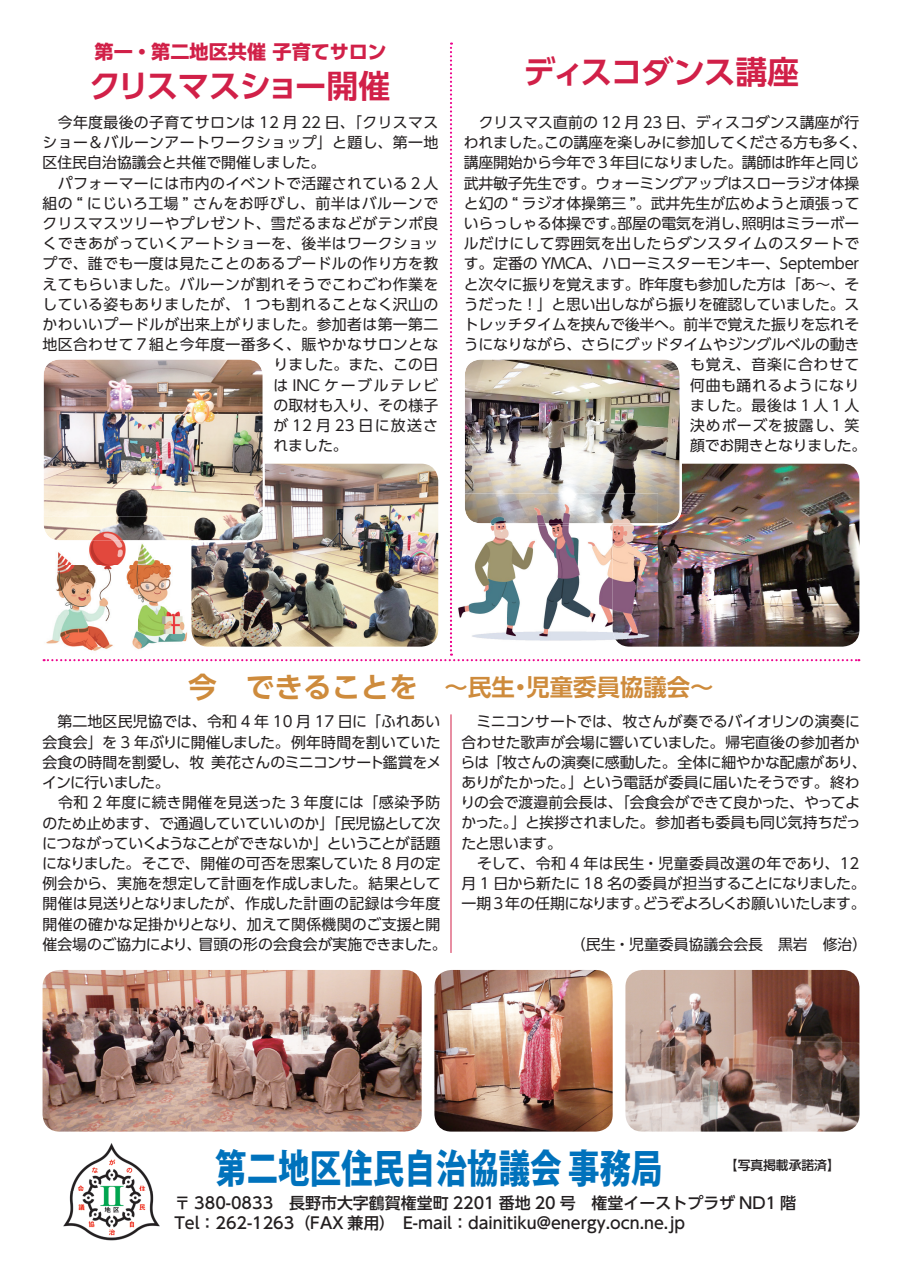
<style>
.page{position:relative;width:902px;height:1272px;background:#fff}
.page>*{position:absolute;margin:0;border:0;box-sizing:border-box;transform-origin:0 0}
.t1{font:800 39.3px "Koz Go Pr 6 N";color:#0072bc;scale:.8 1}
.t2{font:700 31.95px "UD Shin Go Pr 6 N De";letter-spacing:-.035em;color:#d12048}
.t3{font:700 28.65px "UD Shin Go Pr 6 N De";color:#ce8b3c}
.t4{font:700 23.4px "UD Shin Go Pr 6 N De";color:#ce8b3c}
.t5{font:700 19.2px "UD Shin Go Pr 6 N";color:#d12048}
.t6{font:500 15.9px/19.2px "UD Shin Go Pr 6 N";color:#231f20}
.t7{font:14.85px/20.2px "UD Shin Go Pr 6 N";color:#231f20;text-align:right}
.t8{font:14.85px "UD Shin Go Pr 6 N";letter-spacing:.025em;color:#231f20}
.t9{font:14.85px "UD Shin Go Pr 6 N";letter-spacing:.035em;color:#231f20}
.t10{font:14.85px "UD Shin Go Pr 6 N";letter-spacing:-.02em;color:#231f20}
.t11{font:14.85px "UD Shin Go Pr 6 N";letter-spacing:.04em;color:#231f20}
.t12{font:14.85px "UD Shin Go Pr 6 N";letter-spacing:-.05em;color:#231f20}
.t13{font:14.85px "UD Shin Go Pr 6 N";letter-spacing:-.025em;color:#231f20}
.t14{font:14.85px "UD Shin Go Pr 6 N";letter-spacing:.02em;color:#231f20}
.t15{font:14.85px "UD Shin Go Pr 6 N";letter-spacing:-.08em;color:#231f20}
.t16{font:14.85px "UD Shin Go Pr 6 N";letter-spacing:.11em;color:#231f20}
.t17{font:14.85px "UD Shin Go Pr 6 N";letter-spacing:.085em;color:#231f20}
.t18{font:14.85px "UD Shin Go Pr 6 N";letter-spacing:-.06em;color:#231f20}
.t19{font:500 12.75px "UD Shin Go Pr 6 N";color:#231f20}
</style>
<div class="page">
<img style="left:434px;top:970px;width:178px;height:161px">
<img style="left:625px;top:970px;width:234px;height:161px">
<img style="left:43px;top:970px;width:378px;height:161px">
<img style="left:42px;top:43px;width:817px;height:618px">
<img style="left:444px;top:493px;width:214px;height:157px">
<img style="left:450px;top:493px;width:2px;height:107px">
<img style="left:612px;top:525px;width:46px;height:121px">
<img style="left:462px;top:493px;width:196px;height:32px">
<img style="left:63px;top:1143px;width:97px;height:98px">
<hr style="left:450px;top:714px;width:1px;height:238px;background:#d12048">
<p class="t5" style="left:95px;top:36px;width:293px">第一・第二地区共催子育てサロン</p>
<h2 class="t2" style="left:89px;top:60px;width:303px">クリスマスショー開催</h2>
<p class="t8" style="left:43px;top:110px;width:397px">　今年度最後の子育てサロンは 12 月 22 日、「クリスマス</p>
<p class="t8" style="left:43px;top:130px;width:397px">ショー＆バルーンアートワークショップ」と題し、第一地</p>
<p class="t7" style="left:43px;top:152px;width:284px">区住民自治協議会と共催で開催しました。</p>
<p class="t8" style="left:43px;top:171px;width:397px">　パフォーマーには市内のイベントで活躍されている２人</p>
<p class="t9" style="left:43px;top:191px;width:397px">組の “ にじいろ工場 ” さんをお呼びし、前半はバルーンで</p>
<p class="t8" style="left:43px;top:211px;width:397px">クリスマスツリーやプレゼント、雪だるまなどがテンポ良</p>
<p class="t8" style="left:43px;top:231px;width:397px">くできあがっていくアートショーを、後半はワークショッ</p>
<p class="t8" style="left:43px;top:252px;width:397px">プで、誰でも一度は見たことのあるプードルの作り方を教</p>
<p class="t8" style="left:43px;top:272px;width:397px">えてもらいました。バルーンが割れそうでこわごわ作業を</p>
<p class="t8" style="left:43px;top:292px;width:397px">している姿もありましたが、１つも割れることなく沢山の</p>
<p class="t8" style="left:43px;top:312px;width:397px">かわいいプードルが出来上がりました。参加者は第一第二</p>
<p class="t8" style="left:43px;top:332px;width:397px">地区合わせて７組と今年度一番多く、賑やかなサロンとな</p>
<p class="t7" style="left:273px;top:354px;width:166px">りました。また、この日</p>
<p class="t16" style="left:273px;top:373px;width:166px">は INC ケーブルテレビ</p>
<p class="t7" style="left:273px;top:394px;width:166px">の取材も入り、その様子</p>
<p class="t17" style="left:273px;top:413px;width:166px">が 12 月 23 日に放送さ</p>
<p class="t7" style="left:273px;top:435px;width:76px">れました。</p>
<h2 class="t2" style="left:523px;top:46px;width:277px">ディスコダンス講座</h2>
<p class="t7" style="left:544px;top:112px;width:324px;text-align:left;text-indent:-80px">　クリスマス直前の 12 月 23 日、ディスコダンス講座が行この講座を楽しみに参加してくださる方も多く、</p>
<p class="t7" style="left:463px;top:132px;width:90px">われました。</p>
<p class="t7" style="left:463px;top:152px;width:397px">講座開始から今年で３年目になりました。講師は昨年と同じ</p>
<p class="t7" style="left:463px;top:172px;width:397px">武井敏子先生です。ウォーミングアップはスローラジオ体操</p>
<p class="t7" style="left:463px;top:192px;width:397px">と幻の “ ラジオ体操第三 ”。武井先生が広めようと頑張って</p>
<p class="t7" style="left:742px;top:213px;width:119px">照明はミラーボー</p>
<p class="t7" style="left:617px;top:213px;width:134px">部屋の電気を消し、</p>
<p class="t7" style="left:463px;top:213px;width:163px">いらっしゃる体操です。</p>
<p class="t8" style="left:463px;top:231px;width:397px">ルだけにして雰囲気を出したらダンスタイムのスタートで</p>
<p class="t7" style="left:463px;top:253px;width:397px">す。定番の YMCA、ハローミスターモンキー、September</p>
<p class="t7" style="left:463px;top:273px;width:397px">と次々に振りを覚えます。昨年度も参加した方は「あ～、そ</p>
<p class="t7" style="left:463px;top:293px;width:397px">うだった！」と思い出しながら振りを確認していました。ス</p>
<p class="t7" style="left:463px;top:314px;width:397px">トレッチタイムを挟んで後半へ。前半で覚えた振りを忘れそ</p>
<p class="t7" style="left:463px;top:334px;width:397px">うになりながら、さらにグッドタイムやジングルベルの動き</p>
<p class="t11" style="left:690px;top:353px;width:171px">も覚え、音楽に合わせて</p>
<p class="t9" style="left:690px;top:373px;width:171px">何曲も踊れるようになり</p>
<p class="t11" style="left:690px;top:393px;width:171px">ました。最後は１人１人</p>
<p class="t11" style="left:690px;top:413px;width:171px">決めポーズを披露し、笑</p>
<p class="t7" style="left:690px;top:435px;width:177px">顔でお開きとなりました。</p>
<h3 class="t3" style="left:188px;top:664px;width:231px">今　できることを</h3>
<h3 class="t4" style="left:526px;top:668px;width:189px">児童委員協議会~</h3>
<h3 class="t4" style="left:444px;top:668px;width:72px">～民生</h3>
<h3 class="t4" style="left:509px;top:668px;width:25px">・</h3>
<p class="t7" style="left:43px;top:711px;width:400px">　第二地区民児協では、令和 4 年 10 月 17 日に「ふれあい会食会」を 3 年ぶりに開催しました。例年時間を割いていた美花さんのミニコンサート鑑賞をメ</p>
<p class="t7" style="left:43px;top:751px;width:163px">会食の時間を割愛し、牧</p>
<p class="t18" style="left:42px;top:770px;width:129px">インに行いました。</p>
<p class="t14" style="left:43px;top:790px;width:399px">　令和 2 年度に続き開催を見送った 3 年度には「感染予防</p>
<p class="t7" style="left:43px;top:812px;width:399px">のため止めます、で通過していていいのか」「民児協として次</p>
<p class="t12" style="left:42px;top:831px;width:400px">につながっていくようなことができないか」ということが話題</p>
<p class="t7" style="left:42px;top:852px;width:400px">になりました。そこで、開催の可否を思案していた 8 月の定</p>
<p class="t7" style="left:43px;top:872px;width:399px">例会から、実施を想定して計画を作成しました。結果として</p>
<p class="t7" style="left:43px;top:893px;width:399px">開催は見送りとなりましたが、作成した計画の記録は今年度</p>
<p class="t7" style="left:43px;top:913px;width:399px">開催の確かな足掛かりとなり、加えて関係機関のご支援と開</p>
<p class="t7" style="left:198px;top:933px;width:250px">冒頭の形の会食会が実施できました。</p>
<p class="t7" style="left:43px;top:933px;width:160px">催会場のご協力により、</p>
<p class="t7" style="left:461px;top:711px;width:400px">　ミニコンサートでは、牧さんが奏でるバイオリンの演奏に</p>
<p class="t7" style="left:461px;top:731px;width:399px">合わせた歌声が会場に響いていました。帰宅直後の参加者か</p>
<p class="t10" style="left:460px;top:750px;width:407px">らは「牧さんの演奏に感動した。全体に細やかな配慮があり、</p>
<p class="t10" style="left:461px;top:770px;width:399px">ありがたかった。」という電話が委員に届いたそうです。終わ</p>
<p class="t7" style="left:460px;top:792px;width:401px">りの会で渡邉前会長は、「会食会ができて良かった、やってよ</p>
<p class="t7" style="left:461px;top:812px;width:401px">かった。」と挨拶されました。参加者も委員も同じ気持ちだっ</p>
<p class="t7" style="left:461px;top:832px;width:102px">たと思います。</p>
<p class="t9" style="left:461px;top:851px;width:399px">　そして、令和 4 年は民生・児童委員改選の年であり、12</p>
<p class="t13" style="left:461px;top:871px;width:405px">月 1 日から新たに 18 名の委員が担当することになりました。</p>
<p class="t15" style="left:642px;top:891px;width:225px">どうぞよろしくお願いいたします。</p>
<p class="t7" style="left:461px;top:893px;width:189px">一期3 年の任期になります。</p>
<p class="t7" style="left:571px;top:933px;width:298px">（民生・児童委員協議会会長　黒岩　修治(</p>
<h1 class="t1" style="left:215px;top:1146px;width:560px">第二地区住民自治協議会事務局</h1>
<p class="t6" style="left:174px;top:1193px;width:623px">〒 380-0833　長野市大字鶴賀権堂町 2201 番地 20 号　権堂イーストプラザ ND1 階<br>Tel：262-1263（FAX 兼用）　E-mail：dainitiku@energy.ocn.ne.jp</p>
<p class="t19" style="left:724px;top:1154px;width:116px">【写真掲載承諾済【</p>
</div>
